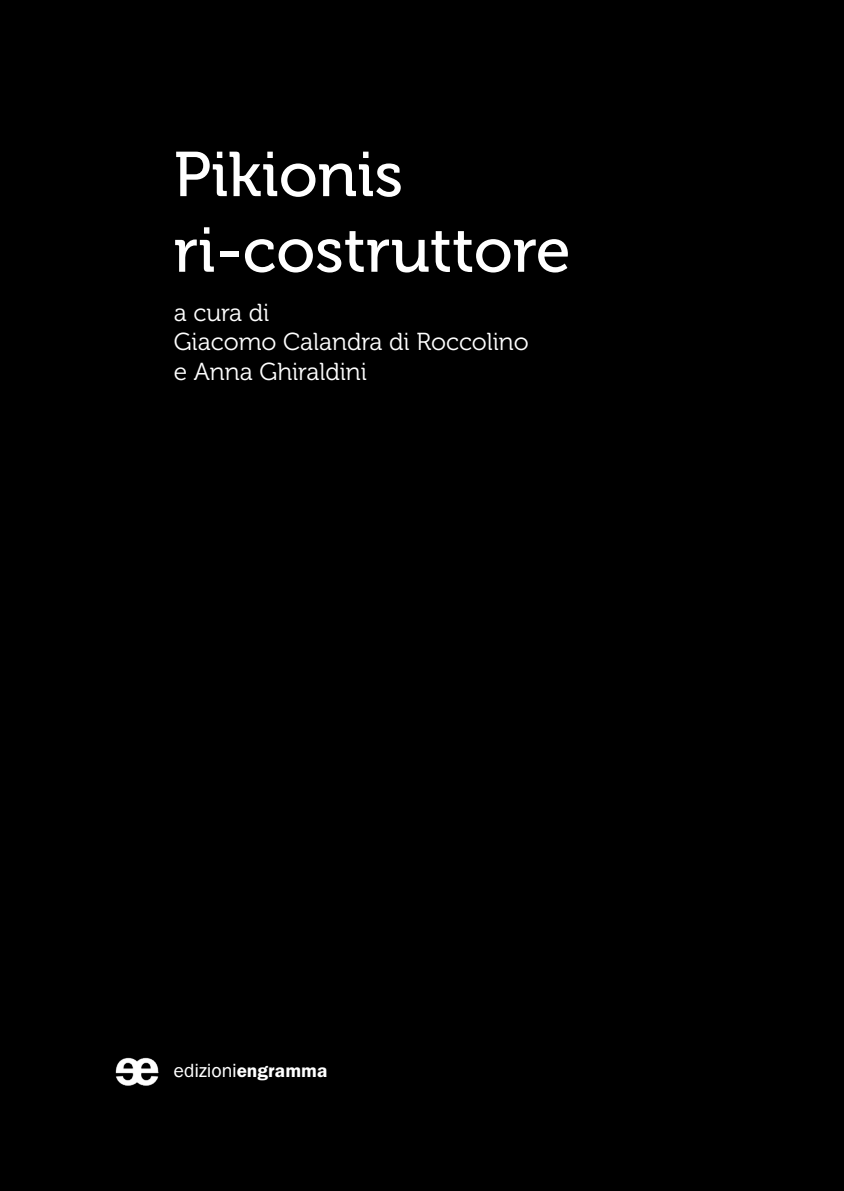
<style>
.page{position:relative;width:844px;height:1191px;background:#fff}
.page>*{position:absolute;margin:0;border:0;box-sizing:border-box;transform-origin:0 0}
.t1{font:63px/75.6px "Museo 500";color:#fff}
.t2{font:24.5px/29.4px "Museo 300";color:#fff}
.t3{font:19.25px "Engramma";color:#fff}
.s1{font-weight:600}
</style>
<div class="page">
<div style="left:0;top:0;width:843px;height:1191px;background:#000"></div>
<img style="left:113px;top:1055px;width:49px;height:32px">
<h1 class="t1" style="left:174px;top:138px;width:398px">Pikionis ri-costruttore</h1>
<p class="t2" style="left:174px;top:298px;width:356px">a cura di<br>Giacomo Calandra di Roccolino e Anna Ghiraldini</p>
<p class="t3" style="left:174px;top:1059px;width:155px">edizioni<span class="s1">engramma</span></p>
</div>
